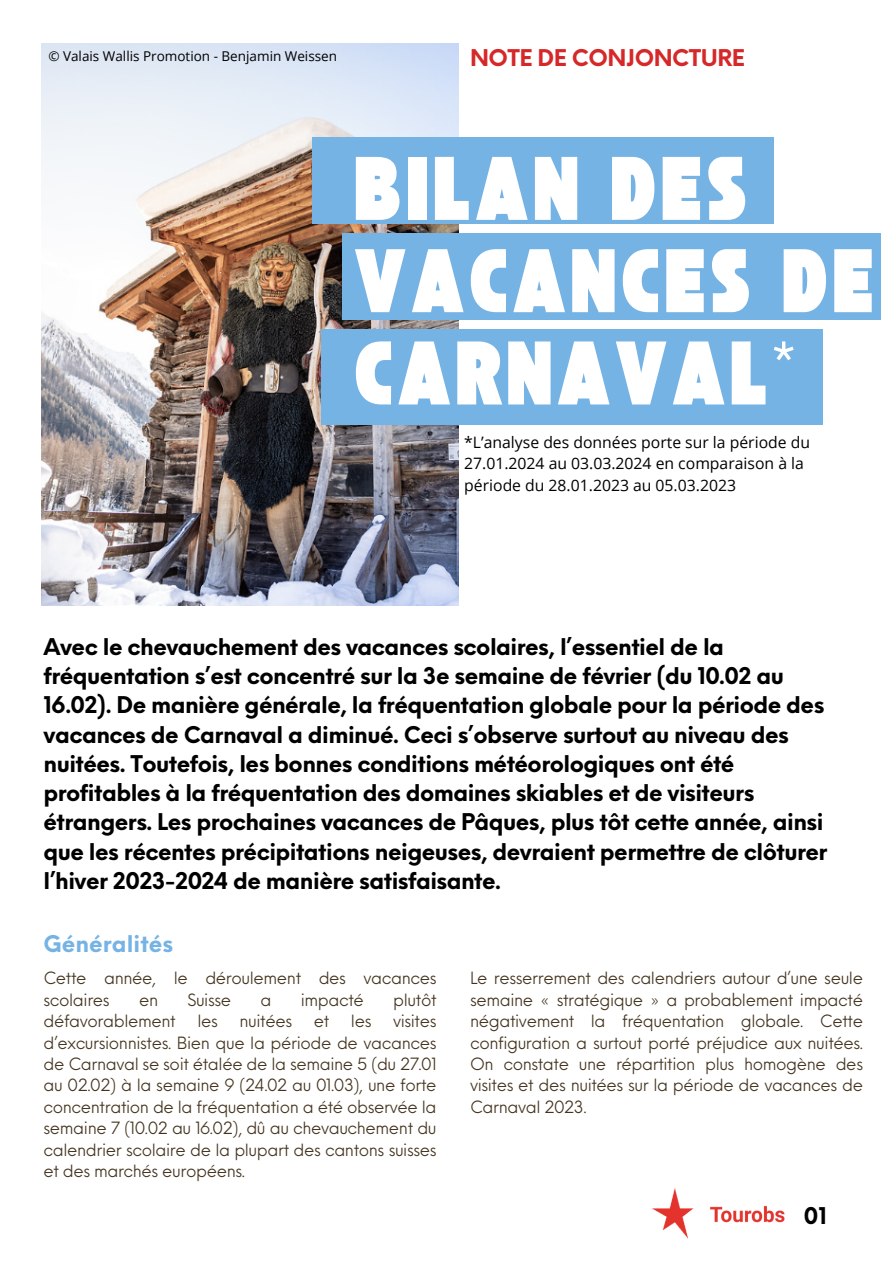
<style>
.page{position:relative;width:894px;height:1264px;background:#fff}
.page>*{position:absolute;margin:0;border:0;box-sizing:border-box;transform-origin:0 0}
.t1{font:63px/92.2px "TAN St Canard Display";letter-spacing:.1em;color:#fff}
.t2{font:700 22.5px/29.2px "Neue Einstellung";letter-spacing:-.025em;color:#000}
.t3{font:700 22.5px "Neue Einstellung";letter-spacing:-.025em;color:#d62828}
.t4{font:700 22.5px "Neue Einstellung";color:#76b3e5}
.t5{font:16.5px/21.3px "Neue Einstellung";letter-spacing:-.025em;color:#44341f;text-align:justify}
.t6{font:15.75px/21.3px "Open Sans";color:#000}
.t7{font:13.5px "Open Sans";color:#000}
</style>
<div class="page">
<img style="left:41px;top:43px;width:417px;height:562px">
<div style="left:312px;top:137px;width:461px;height:87px;background:#76b3e5"></div>
<div style="left:342px;top:233px;width:538px;height:87px;background:#76b3e5"></div>
<div style="left:321px;top:329px;width:501px;height:96px;background:#76b3e5"></div>
<img style="left:652px;top:1188px;width:133px;height:51px">
<p class="t7" style="left:48px;top:47px;width:290px">© Valais Wallis Promotion - Benjamin Weissen</p>
<h3 class="t3" style="left:470px;top:37px;width:276px">NOTE DE CONJONCTURE</h3>
<h4 class="t1" style="left:355px;top:150px;width:519px">BILAN DES<br>VACANCES DE<br>CARNAVAL*</h4>
<h3 class="t6" style="left:464px;top:431px;width:347px">*L’analyse des données porte sur la période du<br>27.01.2024 au 03.03.2024 en comparaison à la période du 28.01.2023 au 05.03.2023</h3>
<h2 class="t2" style="left:43px;top:630px;width:785px">Avec le chevauchement des vacances scolaires, l’essentiel de la fréquentation s’est concentré sur la 3e semaine de février (du 10.02 au 16.02). De manière générale, la fréquentation globale pour la période des vacances de Carnaval a diminué. Ceci s’observe surtout au niveau des nuitées. Toutefois, les bonnes conditions météorologiques ont été profitables à la fréquentation des domaines skiables et de visiteurs étrangers. Les prochaines vacances de Pâques, plus tôt cette année, ainsi que les récentes précipitations neigeuses, devraient permettre de clôturer l’hiver 2023-2024 de manière satisfaisante.</h2>
<h4 class="t4" style="left:43px;top:922px;width:131px">Généralités</h4>
<h1 class="t5" style="left:43px;top:966px;width:394px">Cette année, le déroulement des vacances scolaires</h1>
<h1 class="t5" style="left:139px;top:987px;width:21px">en</h1>
<h1 class="t5" style="left:187px;top:987px;width:45px">Suisse</h1>
<h1 class="t5" style="left:260px;top:987px;width:13px">a</h1>
<h1 class="t5" style="left:301px;top:987px;width:65px">impacté</h1>
<h1 class="t5" style="left:393px;top:987px;width:45px">plutôt</h1>
<h1 class="t5" style="left:43px;top:1008px;width:134px">défavorablement</h1>
<h1 class="t5" style="left:197px;top:1008px;width:22px">les</h1>
<h1 class="t5" style="left:239px;top:1008px;width:54px">nuitées</h1>
<h1 class="t5" style="left:314px;top:1008px;width:17px">et</h1>
<h1 class="t5" style="left:351px;top:1008px;width:22px">les</h1>
<h1 class="t5" style="left:43px;top:1008px;width:394px;text-indent:349px">visites d’excursionnistes. Bien que la période de vacances de Carnaval se soit étalée de la semaine 5 (du 27.01 au 02.02) à la semaine 9 (24.02 au 01.03), une forte concentration de la fréquentation a été observée la semaine 7 (10.02 au 16.02), dû au chevauchement du calendrier scolaire de la plupart des cantons suisses et des marchés européens.</h1>
<h4 class="t5" style="left:470px;top:966px;width:394px">Le resserrement des calendriers autour d’une seule semaine « stratégique » a probablement impacté négativement la fréquentation globale. Cette configuration a surtout porté préjudice aux nuitées.<br>On constate une répartition plus homogène des visites et des nuitées sur la période de vacances de Carnaval 2023.</h4>
<p class="t2" style="left:803px;top:1199px;width:24px">01</p>
</div>
